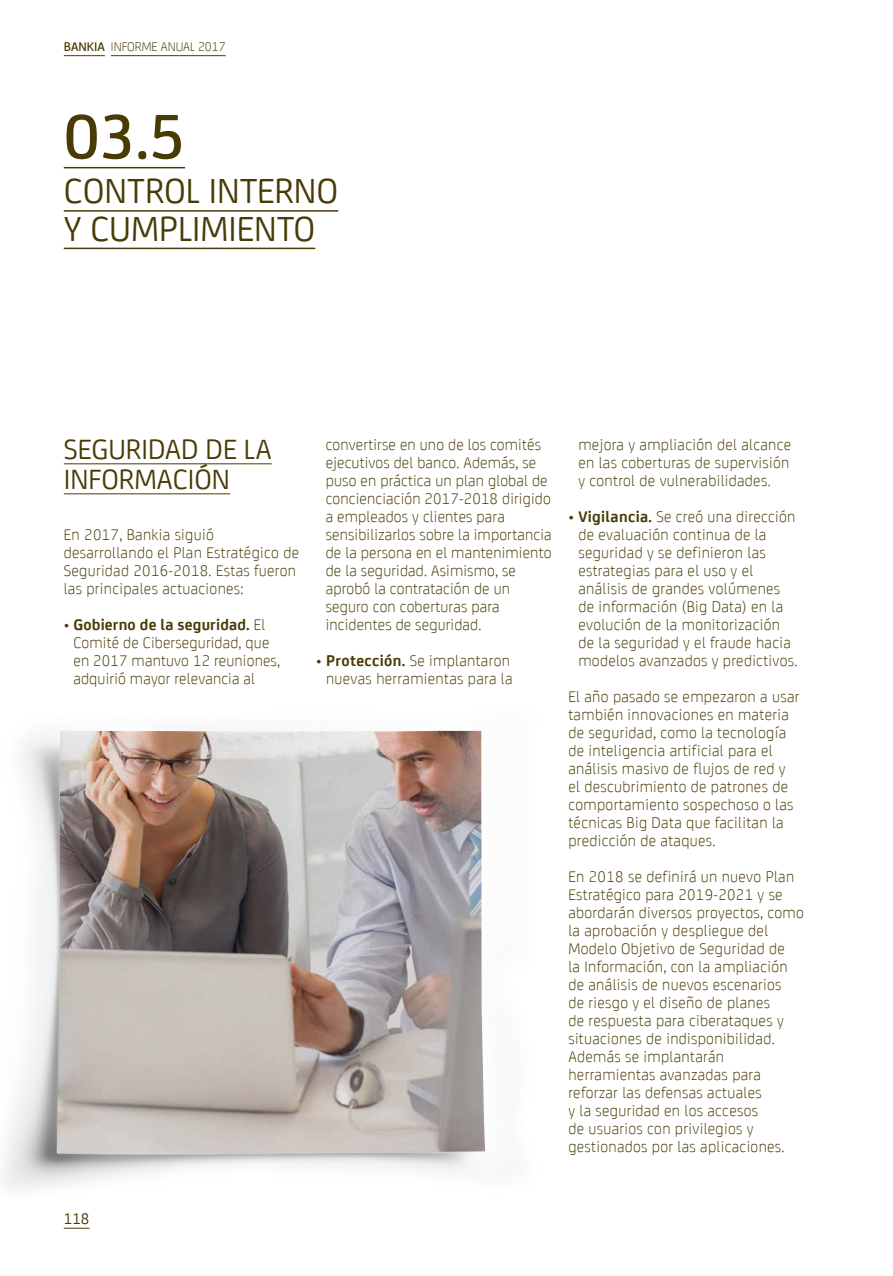
<style>
.page{position:relative;width:893px;height:1276px;background:#fff}
.page>*{position:absolute;margin:0;border:0;box-sizing:border-box;transform-origin:0 0}
.t1{font:500 67.5px "Bankia";color:#483b05}
.t2{font:37.5px/37.5px "Bankia";color:#483b05}
.t3{font:30px/30px "Bankia";color:#483b05}
.t4{font:300 16.5px/18px "Bankia";letter-spacing:.02em;color:#483b05}
.t5{font:16.5px "Bankia";color:#483b05}
.t6{font:300 13.5px "Bankia";color:#483b05}
.s1{font-weight:500}
.s2{font-weight:700}
</style>
<div class="page">
<img style="left:4px;top:730px;width:482px;height:499px">
<img style="left:57px;top:731px;width:428px;height:422px">
<hr style="left:64px;top:55px;width:41px;height:1px;background:#483b05">
<hr style="left:111px;top:55px;width:115px;height:1px;background:#483b05">
<hr style="left:64px;top:463px;width:208px;height:1px;background:#483b05">
<hr style="left:64px;top:493px;width:166px;height:1px;background:#483b05">
<svg style="left:64px;top:1227px;width:26px;height:1px"></svg>
<hr style="left:64px;top:210px;width:274px;height:2px;background:#483b05">
<hr style="left:64px;top:248px;width:251px;height:1px;background:#483b05">
<hr style="left:64px;top:167px;width:121px;height:1px;background:#483b05">
<p class="t6" style="left:64px;top:37px;width:163px"><span class="s1">BANKIA</span> INFORME ANUAL 2017</p>
<h1 class="t1" style="left:64px;top:87px;width:123px">03.5</h1>
<h2 class="t2" style="left:64px;top:170px;width:276px">CONTROL INTERNO<br>Y CUMPLIMIENTO</h2>
<h3 class="t3" style="left:64px;top:432px;width:209px">SEGURIDAD DE LA<br>INFORMACIÓN</h3>
<p class="t4" style="left:64px;top:524px;width:237px">En 2017, Bankia siguió desarrollando el Plan Estratégico de<br>Seguridad 2016-2018. Estas fueron las principales actuaciones:</p>
<p class="t4" style="left:73px;top:615px;width:208px;text-indent:-10px">• <span class="s2">Gobierno de la seguridad.</span> El<br>Comité de Ciberseguridad, que en 2017 mantuvo 12 reuniones, adquirió mayor relevancia al</p>
<p class="t4" style="left:326px;top:435px;width:227px">convertirse en uno de los comités ejecutivos del banco. Además, se puso en práctica un plan global de concienciación 2017-2018 dirigido a empleados y clientes para sensibilizarlos sobre la importancia de la persona en el mantenimiento de la seguridad. Asimismo, se aprobó la contratación de un seguro con coberturas para incidentes de seguridad.</p>
<p class="t4" style="left:316px;top:651px;width:198px;text-align:right">• <span class="s2">Protección.</span> Se implantaron nuevas herramientas para la</p>
<p class="t4" style="left:578px;top:435px;width:214px;text-align:justify">mejora y ampliación del alcance en las coberturas de supervisión y control de vulnerabilidades.</p>
<p class="t4" style="left:578px;top:507px;width:221px;text-indent:-10px">• <span class="s2">Vigilancia.</span> Se creó una dirección de evaluación continua de la seguridad y se definieron las estrategias para el uso y el análisis de grandes volúmenes de información (Big Data) en la evolución de la monitorización de la seguridad y el fraude hacia modelos avanzados y predictivos.</p>
<p class="t4" style="left:568px;top:687px;width:233px">El año pasado se empezaron a usar también innovaciones en materia de seguridad, como la tecnología de inteligencia artificial para el análisis masivo de flujos de red y el descubrimiento de patrones de comportamiento sospechoso o las técnicas Big Data que facilitan la predicción de ataques.</p>
<p class="t4" style="left:568px;top:867px;width:237px">En 2018 se definirá un nuevo Plan<br>Estratégico para 2019-2021 y se abordarán diversos proyectos, como la aprobación y despliegue del<br>Modelo Objetivo de Seguridad de<br>la Información, con la ampliación de análisis de nuevos escenarios<br>de riesgo y el diseño de planes<br>de respuesta para ciberataques y situaciones de indisponibilidad.<br>Además se implantarán herramientas avanzadas para reforzar las defensas actuales<br>y la seguridad en los accesos<br>de usuarios con privilegios y gestionados por las aplicaciones.</p>
<p class="t5" style="left:64px;top:1206px;width:27px">118</p>
</div>
